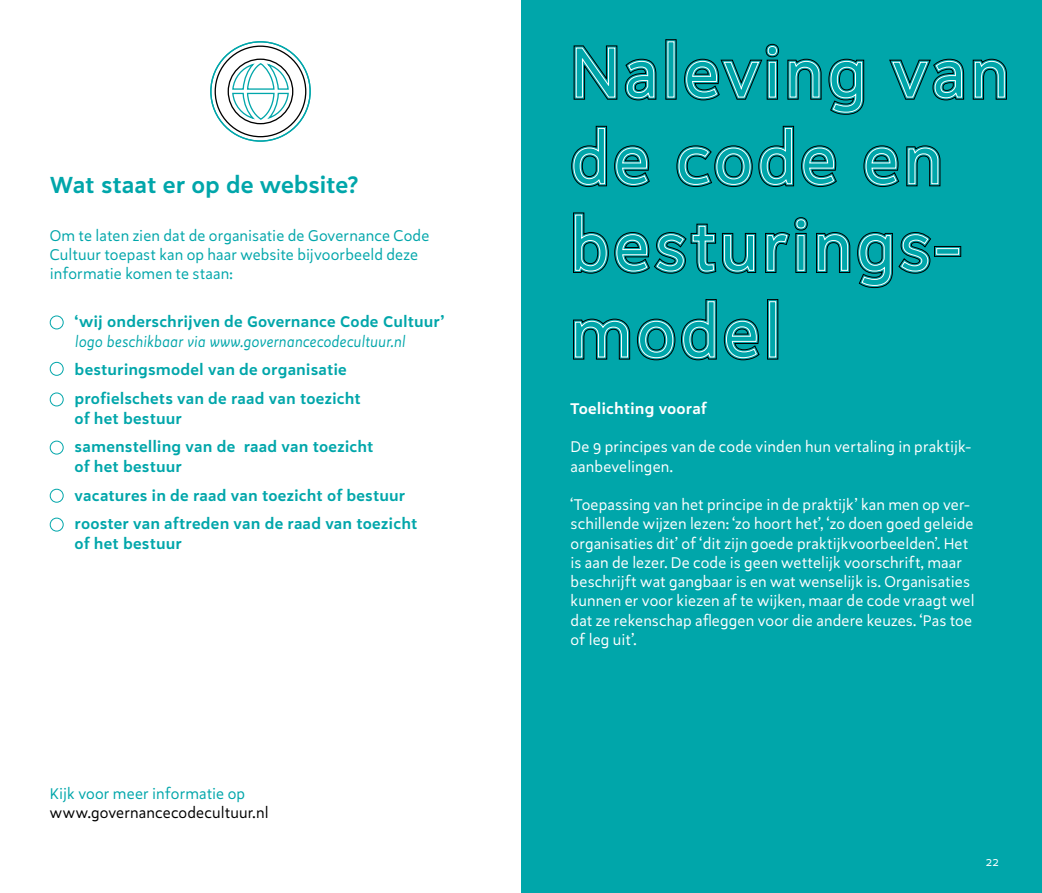
<style>
.page{position:relative;width:1042px;height:893px;background:#fff}
.page>*{position:absolute;margin:0;border:0;box-sizing:border-box;transform-origin:0 0}
.t1{font:700 23.62px "Zinnebeeld";letter-spacing:-.01em;color:#00a6aa}
.t2{font:15.75px/19.2px "Zinnebeeld";letter-spacing:.005em;color:#fff}
.t3{font:700 15.75px/28.9px "Zinnebeeld";letter-spacing:.01em;color:#00a6aa}
.t4{font:15.75px/19.2px "Zinnebeeld";letter-spacing:.005em;color:#00a6aa}
.t5{font:italic 15.75px "Zinnebeeld";color:#00a6aa}
.t6{font:15.75px "Zinnebeeld";letter-spacing:.005em;color:#000}
.t7{font:700 15.75px "Zinnebeeld";color:#fff}
.t8{font:12.25px "Zinnebeeld";color:#fff}
</style>
<div class="page">
<div style="left:521px;top:0;width:521px;height:893px;background:#00a6aa"></div>
<div style="left:50px;top:315px;width:14px;height:14px;border:1px solid #00a6aa;border-radius:50%"></div>
<div style="left:50px;top:362px;width:14px;height:14px;border:1px solid #00a6aa;border-radius:50%"></div>
<div style="left:50px;top:392px;width:14px;height:14px;border:1px solid #00a6aa;border-radius:50%"></div>
<div style="left:50px;top:441px;width:14px;height:14px;border:1px solid #00a6aa;border-radius:50%"></div>
<div style="left:50px;top:489px;width:14px;height:14px;border:1px solid #00a6aa;border-radius:50%"></div>
<div style="left:50px;top:518px;width:14px;height:14px;border:1px solid #00a6aa;border-radius:50%"></div>
<div style="left:228px;top:59px;width:65px;height:65px;border:1px solid #000;border-radius:50%"></div>
<svg style="left:231px;top:62px;width:59px;height:59px"></svg>
<div style="left:665px;top:39px;width:11px;height:61px;border:1px solid #000"></div>
<div style="left:934px;top:246px;width:27px;height:11px;border:1px solid #000"></div>
<div style="left:767px;top:299px;width:11px;height:61px;border:1px solid #000"></div>
<svg style="left:573px;top:45px;width:45px;height:55px"></svg>
<svg style="left:624px;top:58px;width:33px;height:43px"></svg>
<svg style="left:684px;top:43px;width:95px;height:58px"></svg>
<svg style="left:787px;top:58px;width:35px;height:42px"></svg>
<svg style="left:828px;top:58px;width:36px;height:57px"></svg>
<svg style="left:889px;top:58px;width:75px;height:43px"></svg>
<svg style="left:972px;top:58px;width:35px;height:42px"></svg>
<svg style="left:571px;top:125px;width:36px;height:62px"></svg>
<svg style="left:614px;top:145px;width:36px;height:42px"></svg>
<svg style="left:676px;top:125px;width:118px;height:62px"></svg>
<svg style="left:801px;top:145px;width:36px;height:42px"></svg>
<svg style="left:863px;top:145px;width:37px;height:42px"></svg>
<svg style="left:906px;top:145px;width:35px;height:42px"></svg>
<svg style="left:573px;top:212px;width:183px;height:62px"></svg>
<svg style="left:765px;top:217px;width:43px;height:56px"></svg>
<svg style="left:816px;top:232px;width:34px;height:41px"></svg>
<svg style="left:857px;top:232px;width:74px;height:56px"></svg>
<div style="left:936px;top:248px;width:23px;height:7px;border:1px solid #fff"></div>
<svg style="left:573px;top:318px;width:57px;height:42px"></svg>
<svg style="left:637px;top:299px;width:80px;height:62px"></svg>
<svg style="left:723px;top:318px;width:37px;height:43px"></svg>
<div style="left:769px;top:301px;width:7px;height:56px;border:1px solid #fff"></div>
<h1 class="t1" style="left:50px;top:170px;width:310px">Wat staat er op de website?</h1>
<p class="t4" style="left:50px;top:226px;width:381px">Om te laten zien dat de organisatie de Governance Code<br>Cultuur toepast kan op haar website bijvoorbeeld deze informatie komen te staan:</p>
<p class="t3" style="left:75px;top:308px;width:371px">‘wij onderschrijven de Governance Code Cultuur’</p>
<p class="t5" style="left:75px;top:332px;width:332px">logo beschikbaar via www.governancecodecultuur.nl</p>
<p class="t3" style="left:75px;top:356px;width:288px">besturingsmodel van de organisatie profielschets van de raad van toezicht</p>
<p class="t3" style="left:75px;top:404px;width:300px">of het bestuur<br>samenstelling van de raad van toezicht</p>
<p class="t3" style="left:75px;top:452px;width:344px">of het bestuur<br>vacatures in de raad van toezicht of bestuur rooster van aftreden van de raad van toezicht</p>
<p class="t3" style="left:75px;top:529px;width:109px">of het bestuur</p>
<p class="t4" style="left:50px;top:784px;width:197px">Kijk voor meer informatie op</p>
<p class="t6" style="left:50px;top:803px;width:220px">www.governancecodecultuur.nl</p>
<p class="t7" style="left:570px;top:399px;width:138px">Toelichting vooraf</p>
<p class="t2" style="left:570px;top:438px;width:402px">De 9 principes van de code vinden hun vertaling in praktijk&shy;aanbevelingen.</p>
<p class="t2" style="left:570px;top:495px;width:405px">‘Toepassing van het principe in de praktijk’ kan men op ver&shy;schillende wijzen lezen: ‘zo hoort het’, ‘zo doen goed geleide organisaties dit’ of ‘dit zijn goede praktijkvoorbeelden’. Het is aan de lezer. De code is geen wettelijk voorschrift, maar beschrijft wat gangbaar is en wat wenselijk is. Organisaties kunnen er voor kiezen af te wijken, maar de code vraagt wel dat ze rekenschap afleggen voor die andere keuzes. ‘Pas toe of leg uit’.</p>
<p class="t8" style="left:985px;top:855px;width:15px">22</p>
</div>
